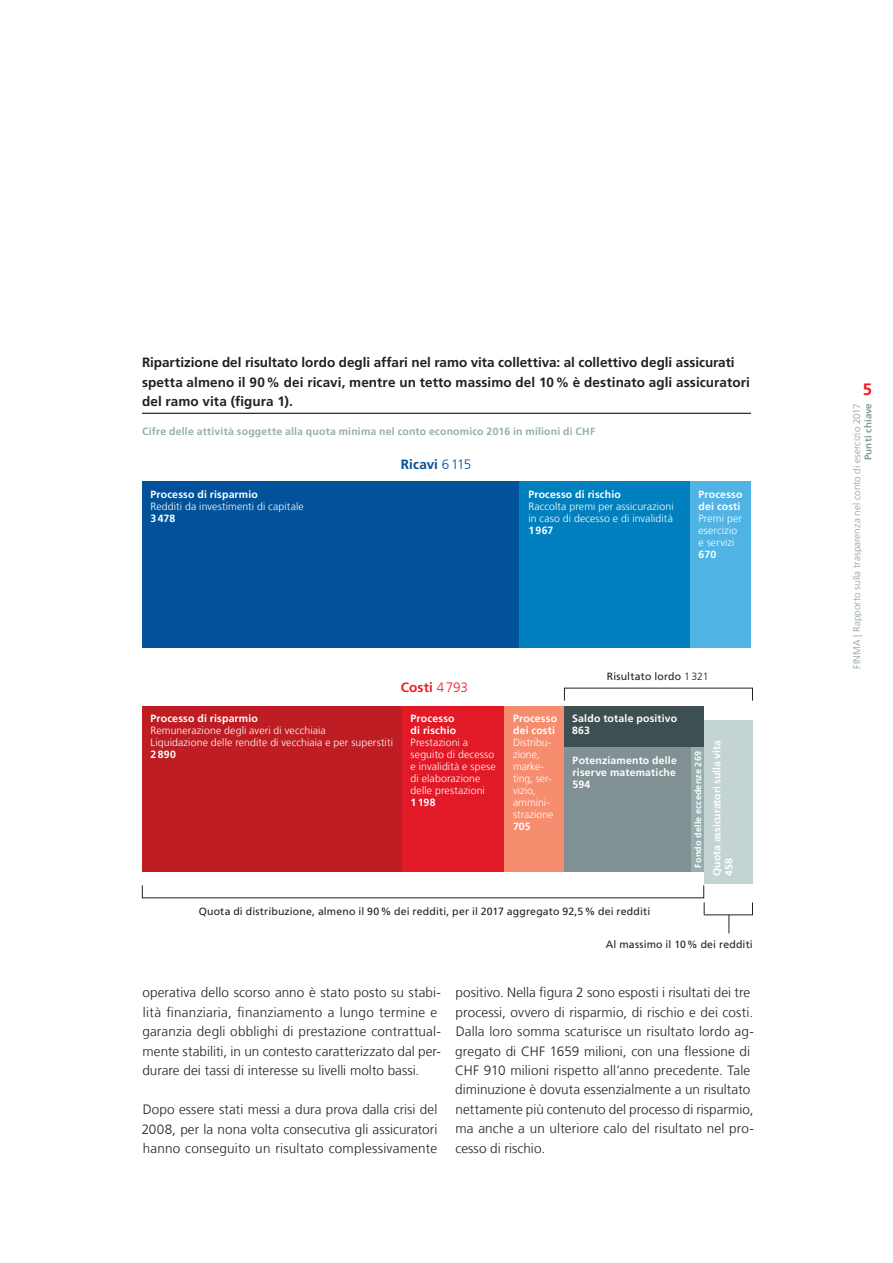
<style>
.page{position:relative;width:893px;height:1263px;background:#fff}
.page>*{position:absolute;margin:0;border:0;box-sizing:border-box;transform-origin:0 0}
.t1{font:700 16.5px "Frutiger LT Com";color:#ee1d23}
.t2{font:300 13.5px/19.5px "Frutiger LT Com";letter-spacing:.01em;color:#231f20}
.t3{font:700 13.5px/19.5px "Frutiger LT Com";letter-spacing:.005em;color:#231f20}
.t4{font:700 13.5px "Frutiger LT Com";letter-spacing:.01em;color:#01529a}
.t5{font:700 13.5px "Frutiger LT Com";letter-spacing:.01em;color:#ee1d23}
.t6{font:300 10.5px/12px "Frutiger LT Com";letter-spacing:.01em;color:#fff}
.t7{font:700 10.5px/12px "Frutiger LT Com";letter-spacing:.02em;color:#fff}
.t8{font:10.5px "Frutiger LT Com";letter-spacing:.015em;color:#231f20}
.t9{font:700 10.5px "Frutiger LT Com";letter-spacing:.015em;color:#96aead}
.t10{font:700 10.5px/12px "Frutiger LT Com";letter-spacing:-.005em;color:#fff}
.t11{font:300 9.75px "Frutiger LT Com";letter-spacing:.015em;color:#859c9c}
.t12{font:700 9.75px "Frutiger LT Com";letter-spacing:.015em;color:#859c9c}
.t13{font:700 9px "Frutiger LT Com";letter-spacing:.02em;color:#fff}
.s1{font-weight:300}
</style>
<div class="page">
<hr style="left:142px;top:413px;width:609px;height:1px;background:#231f20">
<div style="left:142px;top:481px;width:378px;height:167px;background:#01529a"></div>
<div style="left:142px;top:706px;width:260px;height:165px;background:#be1e23"></div>
<div style="left:564px;top:706px;width:140px;height:41px;background:#3d4f51"></div>
<div style="left:704px;top:721px;width:49px;height:163px;background:#c4d3d3"></div>
<div style="left:520px;top:481px;width:170px;height:167px;background:#0080be"></div>
<div style="left:402px;top:706px;width:103px;height:165px;background:#e21926"></div>
<div style="left:690px;top:481px;width:61px;height:167px;background:#4fb3e3"></div>
<div style="left:505px;top:706px;width:59px;height:165px;background:#f68d6f"></div>
<svg style="left:704px;top:902px;width:49px;height:31px"></svg>
<div style="left:564px;top:747px;width:129px;height:124px;background:#809093"></div>
<div style="left:691px;top:747px;width:13px;height:124px;background:#96aead"></div>
<p class="t3" style="left:142px;top:353px;width:609px">Ripartizione del risultato lordo degli affari nel ramo vita collettiva: al collettivo degli assicurati spetta almeno il 90% dei ricavi, mentre un tetto massimo del 10% è destinato agli assicuratori del ramo vita (figura 1).</p>
<p class="t9" style="left:142px;top:425px;width:455px">Cifre delle attività soggette alla quota minima nel conto economico 2016 in milioni di CHF</p>
<p class="t7" style="left:151px;top:488px;width:109px">Processo di risparmio</p>
<p class="t6" style="left:151px;top:500px;width:155px">Redditi da investimenti di capitale</p>
<p class="t7" style="left:151px;top:512px;width:26px">3478</p>
<p class="t4" style="left:401px;top:456px;width:72px">Ricavi <span class="s1">6115</span></p>
<p class="t7" style="left:528px;top:488px;width:94px">Processo di rischio</p>
<p class="t6" style="left:528px;top:500px;width:147px">Raccolta premi per assicurazioni in caso di decesso e di invalidità</p>
<p class="t7" style="left:528px;top:524px;width:27px">1967</p>
<p class="t7" style="left:698px;top:488px;width:45px">Processo dei costi</p>
<p class="t6" style="left:698px;top:512px;width:45px">Premi per esercizio e servizi</p>
<p class="t7" style="left:698px;top:548px;width:19px">670</p>
<p class="t7" style="left:151px;top:713px;width:109px">Processo di risparmio</p>
<p class="t6" style="left:151px;top:725px;width:244px">Remunerazione degli averi di vecchiaia<br>Liquidazione delle rendite di vecchiaia e per superstiti</p>
<p class="t7" style="left:151px;top:749px;width:27px">2890</p>
<p class="t5" style="left:401px;top:679px;width:69px">Costi <span class="s1">4793</span></p>
<p class="t7" style="left:411px;top:713px;width:47px">Processo di rischio</p>
<p class="t6" style="left:411px;top:737px;width:87px">Prestazioni a seguito di decesso e invalidità e spese di elaborazione delle prestazioni</p>
<p class="t7" style="left:411px;top:797px;width:26px">1198</p>
<p class="t7" style="left:513px;top:713px;width:46px">Processo dei costi</p>
<p class="t6" style="left:513px;top:737px;width:42px">Distribu&shy;zione, marke&shy;ting, ser&shy;vizio, ammini&shy;strazione</p>
<p class="t7" style="left:513px;top:821px;width:19px">705</p>
<p class="t8" style="left:607px;top:670px;width:103px">Risultato lordo <span class="s1">1321</span></p>
<p class="t7" style="left:572px;top:713px;width:107px">Saldo totale positivo<br>863</p>
<p class="t7" style="left:573px;top:754px;width:106px;text-align:justify">Potenziamento delle riserve matematiche 594</p>
<p class="t13" style="left:693px;top:868px;width:118px;rotate:-90deg">Fondo delle eccedenze 269</p>
<p class="t10" style="left:711px;top:876px;width:137px;rotate:-90deg">Quota assicuratori sulla vita<br>458</p>
<p class="t8" style="left:199px;top:905px;width:453px">Quota di distribuzione, almeno il 90% dei redditi, per il 2017 aggregato 92,5% dei redditi</p>
<p class="t8" style="left:606px;top:938px;width:148px">Al massimo il 10% dei redditi</p>
<p class="t2" style="left:142px;top:983px;width:300px">operativa dello scorso anno è stato posto su stabi&shy;lità finanziaria, finanziamento a lungo termine e garanzia degli obblighi di prestazione contrattual&shy;mente stabiliti, in un contesto caratterizzato dal per&shy;durare dei tassi di interesse su livelli molto bassi.</p>
<p class="t2" style="left:142px;top:1100px;width:297px;text-align:justify">Dopo essere stati messi a dura prova dalla crisi del 2008, per la nona volta consecutiva gli assicuratori hanno conseguito un risultato complessivamente</p>
<p class="t2" style="left:455px;top:983px;width:300px">positivo. Nella figura 2 sono esposti i risultati dei tre processi, ovvero di risparmio, di rischio e dei costi.<br>Dalla loro somma scaturisce un risultato lordo ag&shy;gregato di CHF 1659 milioni, con una flessione di CHF 910 milioni rispetto all’anno precedente. Tale diminuzione è dovuta essenzialmente a un risultato nettamente più contenuto del processo di risparmio, ma anche a un ulteriore calo del risultato nel pro&shy;cesso di rischio.</p>
<p class="t1" style="left:863px;top:380px;width:11px">5</p>
<p class="t11" style="left:851px;top:669px;width:267px;rotate:-90deg">FINMA | Rapporto sulla trasparenza nel conto di esercizio 2017</p>
<p class="t12" style="left:862px;top:460px;width:59px;rotate:-90deg">Punti chiave</p>
</div>
